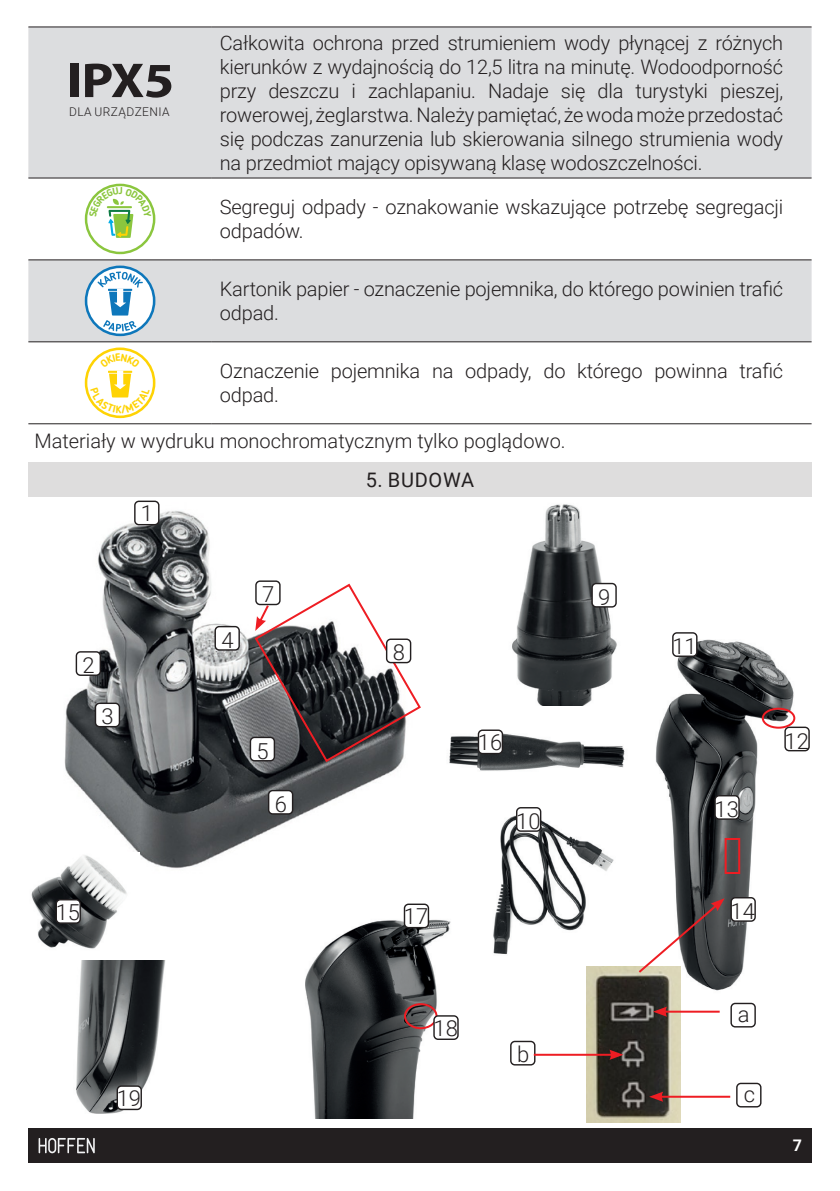
<style>
.page{position:relative;width:840px;height:1191px;background:#fff}
.page>*{position:absolute;margin:0;border:0;box-sizing:border-box;transform-origin:0 0}
.normalny{font:300 22px "Roboto";color:#231f20}
.text_tabeli{font:300 20px/24px "Roboto";letter-spacing:-.01em;color:#231f20}
.normalny-2{font:300 20px "Roboto";color:#231f20}
.TYTULY_ROZDZIALOW{font:20px "Roboto";letter-spacing:.035em;color:#231f20}
.t1{font:700 16px "Roboto";color:#fff}
.SPIS_TRESCI_WPIS{font:300 12px "Roboto";letter-spacing:.035em;color:#231f20}
</style>
<div class="page">
<div style="left:28px;top:1128px;width:783px;height:34px;background:#231f20"></div>
<svg style="left:39px;top:1138px;width:56px;height:15px"></svg>
<img style="left:39px;top:496px;width:384px;height:373px">
<img style="left:512px;top:504px;width:105px;height:202px">
<img style="left:493px;top:807px;width:139px;height:160px">
<img style="left:632px;top:632px;width:174px;height:367px">
<img style="left:31px;top:852px;width:108px;height:97px">
<img style="left:449px;top:707px;width:184px;height:88px">
<img style="left:76px;top:960px;width:90px;height:154px">
<img style="left:305px;top:907px;width:154px;height:212px">
<img style="left:586px;top:967px;width:93px;height:155px">
<div style="left:135px;top:501px;width:24px;height:23px;background:#fff;border-radius:4px"></div>
<div style="left:134px;top:500px;width:25px;height:25px;border:1px solid #231f20;border-radius:4px"></div>
<div style="left:268px;top:790px;width:24px;height:24px;background:#fff;border-radius:4px"></div>
<div style="left:268px;top:790px;width:25px;height:24px;border:1px solid #231f20;border-radius:4px"></div>
<div style="left:76px;top:652px;width:24px;height:23px;background:#fff;border-radius:4px"></div>
<div style="left:76px;top:651px;width:25px;height:25px;border:1px solid #231f20;border-radius:4px"></div>
<div style="left:95px;top:703px;width:24px;height:23px;background:#fff;border-radius:4px"></div>
<div style="left:95px;top:702px;width:25px;height:25px;border:1px solid #231f20;border-radius:4px"></div>
<div style="left:215px;top:626px;width:24px;height:24px;background:#fff;border-radius:4px"></div>
<div style="left:214px;top:626px;width:26px;height:24px;border:1px solid #231f20;border-radius:4px"></div>
<div style="left:255px;top:580px;width:25px;height:25px;border:1px solid #231f20;border-radius:4px"></div>
<svg style="left:250px;top:737px;width:24px;height:23px"></svg>
<div style="left:249px;top:736px;width:26px;height:25px;border:1px solid #231f20;border-radius:4px"></div>
<div style="left:591px;top:583px;width:24px;height:24px;background:#fff;border-radius:4px"></div>
<div style="left:591px;top:583px;width:25px;height:24px;border:1px solid #231f20;border-radius:4px"></div>
<div style="left:516px;top:807px;width:24px;height:24px;background:#fff;border-radius:4px"></div>
<div style="left:515px;top:807px;width:26px;height:25px;border:1px solid #231f20;border-radius:4px"></div>
<div style="left:672px;top:633px;width:24px;height:23px;background:#fff;border-radius:4px"></div>
<div style="left:671px;top:632px;width:26px;height:25px;border:1px solid #231f20;border-radius:4px"></div>
<div style="left:56px;top:899px;width:24px;height:24px;background:#fff;border-radius:4px"></div>
<div style="left:55px;top:899px;width:26px;height:24px;border:1px solid #231f20;border-radius:4px"></div>
<div style="left:478px;top:730px;width:24px;height:23px;background:#fff;border-radius:4px"></div>
<div style="left:477px;top:729px;width:26px;height:25px;border:1px solid #231f20;border-radius:4px"></div>
<div style="left:730px;top:1002px;width:25px;height:25px;border:1px solid #231f20;border-radius:4px"></div>
<div style="left:735px;top:1082px;width:26px;height:25px;border:1px solid #231f20;border-radius:4px"></div>
<div style="left:510px;top:1040px;width:25px;height:25px;border:1px solid #231f20;border-radius:4px"></div>
<div style="left:784px;top:727px;width:24px;height:23px;background:#fff;border-radius:4px"></div>
<div style="left:784px;top:726px;width:25px;height:25px;border:1px solid #231f20;border-radius:4px"></div>
<div style="left:117px;top:1086px;width:24px;height:23px;background:#fff;border-radius:4px"></div>
<div style="left:116px;top:1085px;width:26px;height:25px;border:1px solid #231f20;border-radius:4px"></div>
<div style="left:714px;top:795px;width:24px;height:24px;background:#fff;border-radius:4px"></div>
<div style="left:714px;top:795px;width:25px;height:24px;border:1px solid #231f20;border-radius:4px"></div>
<svg style="left:253px;top:582px;width:169px;height:181px"></svg>
<div style="left:761px;top:707px;width:33px;height:21px;border:2px solid #ee1d23;border-radius:50%"></div>
<div style="left:404px;top:1003px;width:33px;height:26px;border:2px solid #ee1d23;border-radius:50%"></div>
<div style="left:724px;top:838px;width:15px;height:36px;border:2px solid #ee1d23"></div>
<svg style="left:636px;top:898px;width:88px;height:76px"></svg>
<hr style="left:663px;top:1010px;width:56px;height:2px;background:#ee1d23">
<svg style="left:652px;top:1006px;width:14px;height:10px"></svg>
<hr style="left:533px;top:1053px;width:79px;height:2px;background:#ee1d23">
<svg style="left:609px;top:1049px;width:14px;height:10px"></svg>
<hr style="left:659px;top:1095px;width:70px;height:2px;background:#ee1d23">
<svg style="left:648px;top:1091px;width:15px;height:10px"></svg>
<div style="left:434px;top:1016px;width:23px;height:23px;background:#fff;border-radius:4px"></div>
<div style="left:433px;top:1015px;width:25px;height:25px;border:1px solid #231f20;border-radius:4px"></div>
<div style="left:404px;top:904px;width:24px;height:23px;background:#fff;border-radius:4px"></div>
<div style="left:403px;top:903px;width:26px;height:25px;border:1px solid #231f20;border-radius:4px"></div>
<div style="left:730px;top:897px;width:24px;height:24px;background:#fff;border-radius:4px"></div>
<div style="left:730px;top:897px;width:25px;height:24px;border:1px solid #231f20;border-radius:4px"></div>
<svg style="left:28px;top:28px;width:783px;height:313px;fill:#dcdddf"></svg>
<hr style="left:28px;top:27px;width:184px;height:1px;background:#231f20">
<hr style="left:212px;top:27px;width:599px;height:1px;background:#231f20">
<hr style="left:28px;top:178px;width:184px;height:1px;background:#231f20">
<hr style="left:212px;top:178px;width:599px;height:1px;background:#231f20">
<hr style="left:28px;top:259px;width:184px;height:1px;background:#231f20">
<hr style="left:212px;top:259px;width:599px;height:1px;background:#231f20">
<hr style="left:28px;top:341px;width:184px;height:1px;background:#231f20">
<hr style="left:212px;top:341px;width:599px;height:1px;background:#231f20">
<hr style="left:28px;top:423px;width:184px;height:1px;background:#231f20">
<hr style="left:212px;top:423px;width:599px;height:1px;background:#231f20">
<div style="left:70px;top:64px;width:9px;height:33px;background:#231f20"></div>
<svg style="left:85px;top:64px;width:86px;height:34px;background:#7a787a"></svg>
<svg style="left:85px;top:184px;width:70px;height:70px"></svg>
<svg style="left:86px;top:267px;width:68px;height:68px"></svg>
<div style="left:85px;top:265px;width:70px;height:71px;border:3px solid #0e77bb;border-radius:50%"></div>
<svg style="left:97px;top:271px;width:46px;height:60px"></svg>
<svg style="left:86px;top:349px;width:68px;height:68px"></svg>
<div style="left:85px;top:347px;width:70px;height:71px;border:3px solid #fed304;border-radius:50%"></div>
<div style="left:28px;top:462px;width:783px;height:34px;background:#dedddd"></div>
<svg style="left:89px;top:187px;width:62px;height:51px"></svg>
<svg style="left:90px;top:353px;width:60px;height:61px"></svg>
<p class="text_tabeli" style="left:220px;top:30px;width:564px;text-align:justify">Całkowita ochrona przed strumieniem wody płynącej z różnych kierunków z wydajnością do 12,5 litra na minutę. Wodoodporność przy deszczu i zachlapaniu. Nadaje się dla turystyki pieszej, rowerowej, żeglarstwa. Należy pamiętać, że woda może przedostać się podczas zanurzenia lub skierowania silnego strumienia wody na przedmiot mający opisywaną klasę wodoszczelności.</p>
<p class="text_tabeli" style="left:220px;top:195px;width:564px">Segreguj odpady - oznakowanie wskazujące potrzebę segregacji odpadów.</p>
<p class="text_tabeli" style="left:220px;top:276px;width:564px">Kartonik papier - oznaczenie pojemnika, do którego powinien trafić odpad.</p>
<p class="text_tabeli" style="left:220px;top:358px;width:564px">Oznaczenie pojemnika na odpady, do którego powinna trafić odpad.</p>
<p class="normalny-2" style="left:34px;top:427px;width:532px">Materiały w wydruku monochromatycznym tylko poglądowo.</p>
<p class="TYTULY_ROZDZIALOW" style="left:365px;top:466px;width:110px">5. BUDOWA</p>
<p class="SPIS_TRESCI_WPIS" style="left:69px;top:104px;width:102px">DLA URZĄDZENIA</p>
<p class="normalny" style="left:141px;top:498px;width:14px">1</p>
<p class="normalny" style="left:82px;top:649px;width:14px">2</p>
<p class="normalny" style="left:102px;top:701px;width:14px">3</p>
<p class="normalny" style="left:56px;top:896px;width:26px">15</p>
<p class="normalny" style="left:117px;top:1083px;width:26px">19</p>
<p class="normalny" style="left:221px;top:624px;width:14px">4</p>
<p class="normalny" style="left:262px;top:579px;width:14px">7</p>
<p class="normalny" style="left:256px;top:735px;width:14px">5</p>
<p class="normalny" style="left:274px;top:788px;width:14px">6</p>
<p class="normalny" style="left:392px;top:637px;width:14px">8</p>
<p class="normalny" style="left:477px;top:727px;width:26px">16</p>
<p class="normalny" style="left:516px;top:806px;width:26px">10</p>
<p class="normalny" style="left:598px;top:581px;width:14px">9</p>
<p class="normalny" style="left:672px;top:631px;width:26px">11</p>
<p class="normalny" style="left:714px;top:794px;width:26px">13</p>
<p class="normalny" style="left:404px;top:901px;width:26px">17</p>
<p class="normalny" style="left:730px;top:896px;width:26px">14</p>
<p class="normalny" style="left:784px;top:725px;width:26px">12</p>
<p class="normalny" style="left:433px;top:1012px;width:26px">18</p>
<p class="normalny" style="left:517px;top:1038px;width:14px">b</p>
<p class="normalny" style="left:737px;top:999px;width:13px">a</p>
<p class="normalny" style="left:743px;top:1079px;width:13px">c</p>
<p class="t1" style="left:792px;top:1133px;width:11px">7</p>
</div>
